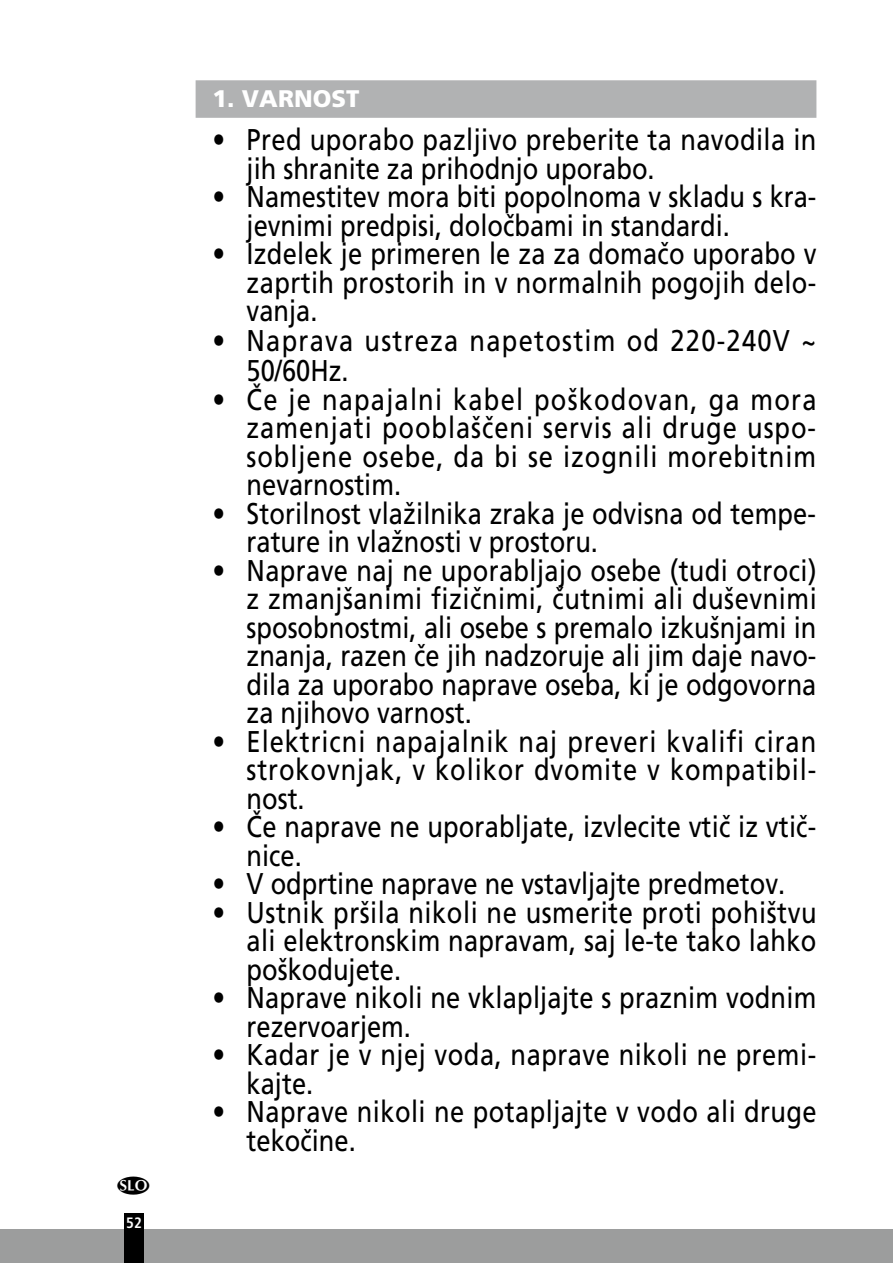
<style>
.page{position:relative;width:893px;height:1263px;background:#fff}
.page>*{position:absolute;margin:0;border:0;box-sizing:border-box;transform-origin:0 0}
.t1{font:30px/28.5px "Frutiger CE";letter-spacing:.005em;color:#000;scale:.85 1}
.t2{font:30px "Frutiger CE";letter-spacing:.05em;color:#000;scale:.85 1}
.t3{font:30px "Frutiger LT Std";color:#000;scale:.85 1}
.t4{font:900 24px "Frutiger CE";color:#fff}
.t5{font:700 condensed 15px "Frutiger LT Std";color:#fff}
.s1{font-family:"Frutiger LT Std"}
.s2{font-family:"Frutiger CE"}
</style>
<div class="page">
<div style="left:0;top:1229px;width:893px;height:34px;background:#9c9d9d"></div>
<div style="left:124px;top:1213px;width:20px;height:50px;background:#000"></div>
<div style="left:196px;top:80px;width:620px;height:38px;background:#b1b2b3"></div>
<p class="t5" style="left:126px;top:1214px;width:17px">52</p>
<p class="t4" style="left:213px;top:84px;width:148px">1. VARNOST</p>
<p class="t1" style="left:247px;top:125px;width:672px;text-indent:-34px">• Pred uporabo pazljivo preberite ta navodila in jih shranite za prihodnjo uporabo.</p>
<p class="t1" style="left:247px;top:182px;width:672px;text-indent:-34px">• Namestitev mora biti popolnoma v skladu s kra&shy;jevnimi predpisi, določbami in standardi.</p>
<p class="t1" style="left:247px;top:239px;width:672px;text-align:justify;text-indent:-34px">• Izdelek je primeren le za za domačo uporabo v zaprtih prostorih in v normalnih pogojih delo&shy;vanja.</p>
<p class="t2" style="left:213px;top:323px;width:712px">• Naprava ustreza napetostim od <span class="s1">220-240V ~</span></p>
<p class="t3" style="left:247px;top:353px;width:122px">50/60Hz<span class="s2">.</span></p>
<p class="t1" style="left:247px;top:385px;width:672px;text-align:justify;text-indent:-34px">• Če je napajalni kabel poškodovan, ga mora zamenjati pooblaščeni servis ali druge uspo&shy;sobljene osebe, da bi se izognili morebitnim nevarnostim.</p>
<p class="t1" style="left:247px;top:499px;width:671px;text-indent:-34px">• Storilnost vlažilnika zraka je odvisna od tempe&shy;rature in vlažnosti v prostoru.</p>
<p class="t1" style="left:247px;top:556px;width:672px;text-align:justify;text-indent:-34px">• Naprave naj ne uporabljajo osebe (tudi otroci) z zmanjšanimi fizičnimi, čutnimi ali duševnimi sposobnostmi, ali osebe s premalo izkušnjami in znanja, razen če jih nadzoruje ali jim daje navo&shy;dila za uporabo naprave oseba, ki je odgovorna za njihovo varnost.</p>
<p class="t1" style="left:247px;top:727px;width:672px;text-align:justify;text-indent:-34px">• Elektricni napajalnik naj preveri kvalifi ciran strokovnjak, v kolikor dvomite v kompatibil&shy;nost.</p>
<p class="t1" style="left:247px;top:812px;width:672px;text-indent:-34px">• Če naprave ne uporabljate, izvlecite vtič iz vtič&shy;nice.</p>
<p class="t1" style="left:213px;top:869px;width:675px">• V odprtine naprave ne vstavljajte predmetov.</p>
<p class="t1" style="left:247px;top:898px;width:672px;text-align:justify;text-indent:-34px">• Ustnik pršila nikoli ne usmerite proti pohištvu ali elektronskim napravam, saj le-te tako lahko poškodujete.</p>
<p class="t1" style="left:247px;top:983px;width:672px;text-indent:-34px">• Naprave nikoli ne vklapljajte s praznim vodnim rezervoarjem.</p>
<p class="t1" style="left:247px;top:1040px;width:672px;text-indent:-34px">• Kadar je v njej voda, naprave nikoli ne premi&shy;kajte.</p>
<p class="t1" style="left:247px;top:1097px;width:672px;text-indent:-34px">• Naprave nikoli ne potapljajte v vodo ali druge tekočine.</p>
</div>
